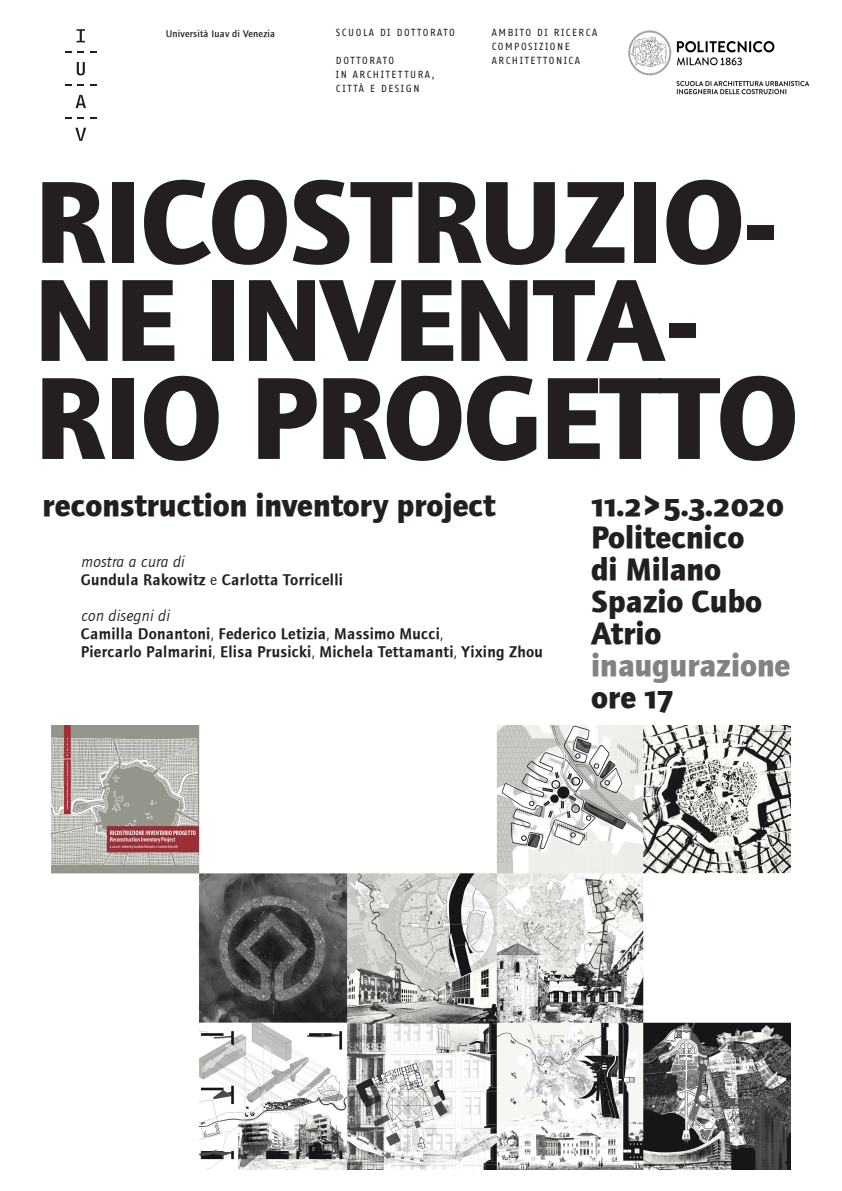
<style>
.page{position:relative;width:842px;height:1191px;background:#fff}
.page>*{position:absolute;margin:0;border:0;box-sizing:border-box;transform-origin:0 0}
.TITOLO{font:700 121px/98px "Foundry Journal";letter-spacing:-.01em;color:#231f20}
.SOTTOTITOLO___INFO{font:700 32px "Foundry Journal";color:#231f20}
.SOTTOTITOLO___INFO-2{font:700 32px "Foundry Journal Sc";color:#231f20}
.SOTTOTITOLO___INFO-3{font:700 32px "Foundry Journal";color:#808285}
.TESTO_piccolo{font:16px/18px "Foundry Journal Demi";letter-spacing:.02em;color:#231f20}
.TESTO_piccolo-2{font:italic 16px "Foundry Journal";letter-spacing:.02em;color:#231f20}
.INTESTAZIONE_maiusco{font:10px "Fago Office Sans";letter-spacing:.15em;color:#231f20}
.t1{font:500 10px "Foundry Journal";letter-spacing:.02em;color:#231f20}
.s1{font-family:"Foundry Journal Sc"}
.s2{font-family:"Foundry Journal"}
.s3{font-family:"Foundry Journal";font-style:italic}
</style>
<div class="page">
<svg style="left:77px;top:29px;width:8px;height:13px"></svg>
<svg style="left:65px;top:51px;width:7px;height:2px"></svg>
<svg style="left:78px;top:51px;width:6px;height:2px"></svg>
<svg style="left:90px;top:51px;width:6px;height:2px"></svg>
<svg style="left:77px;top:62px;width:8px;height:13px"></svg>
<svg style="left:65px;top:84px;width:7px;height:2px"></svg>
<svg style="left:78px;top:84px;width:6px;height:2px"></svg>
<svg style="left:90px;top:84px;width:6px;height:2px"></svg>
<svg style="left:76px;top:95px;width:10px;height:13px"></svg>
<svg style="left:65px;top:117px;width:7px;height:2px"></svg>
<svg style="left:78px;top:117px;width:6px;height:2px"></svg>
<svg style="left:90px;top:117px;width:6px;height:2px"></svg>
<svg style="left:75px;top:128px;width:11px;height:13px"></svg>
<img style="left:628px;top:30px;width:182px;height:64px">
<img style="left:51px;top:726px;width:740px;height:443px">
<p class="t1" style="left:166px;top:28px;width:111px">Università Iuav di Venezia</p>
<p class="INTESTAZIONE_maiusco" style="left:336px;top:27px;width:120px">SCUOLA DI DOTTORATO</p>
<p class="INTESTAZIONE_maiusco" style="left:336px;top:55px;width:60px">DOTTORATO</p>
<p class="INTESTAZIONE_maiusco" style="left:336px;top:69px;width:100px">IN ARCHITETTURA,</p>
<p class="INTESTAZIONE_maiusco" style="left:336px;top:83px;width:85px">CITTÀ E DESIGN</p>
<p class="INTESTAZIONE_maiusco" style="left:492px;top:27px;width:107px">AMBITO DI RICERCA</p>
<p class="INTESTAZIONE_maiusco" style="left:492px;top:41px;width:79px">COMPOSIZIONE</p>
<p class="INTESTAZIONE_maiusco" style="left:492px;top:55px;width:90px">ARCHITETTONICA</p>
<p class="TITOLO" style="left:34px;top:173px;width:766px">RICOSTRUZIO-<br>NE INVENTA-<br>RIO PROGETTO</p>
<p class="SOTTOTITOLO___INFO" style="left:43px;top:486px;width:455px">reconstruction inventory project</p>
<p class="SOTTOTITOLO___INFO-2" style="left:591px;top:486px;width:194px">11.2&gt;5.3.2020</p>
<p class="SOTTOTITOLO___INFO" style="left:591px;top:518px;width:155px">Politecnico</p>
<p class="SOTTOTITOLO___INFO" style="left:591px;top:550px;width:131px">di Milano</p>
<p class="SOTTOTITOLO___INFO" style="left:591px;top:582px;width:173px">Spazio Cubo</p>
<p class="SOTTOTITOLO___INFO" style="left:591px;top:614px;width:72px">Atrio</p>
<p class="SOTTOTITOLO___INFO-3" style="left:591px;top:646px;width:201px">inaugurazione</p>
<p class="SOTTOTITOLO___INFO" style="left:591px;top:678px;width:85px">ore <span class="s1">17</span></p>
<p class="TESTO_piccolo-2" style="left:81px;top:553px;width:105px">mostra a cura di</p>
<p class="TESTO_piccolo" style="left:81px;top:571px;width:264px">Gundula Rakowitz <span class="s2">e</span> Carlotta Torricelli</p>
<p class="TESTO_piccolo" style="left:81px;top:607px;width:364px"><span class="s3">con disegni di<br></span>Camilla Donantoni<span class="s2">,</span> Federico Letizia<span class="s2">,</span> Massimo Mucci<span class="s2">,</span></p>
<p class="TESTO_piccolo" style="left:81px;top:643px;width:464px">Piercarlo Palmarini<span class="s2">,</span> Elisa Prusicki<span class="s2">,</span> Michela Tettamanti<span class="s2">,</span> Yixing Zhou</p>
</div>
